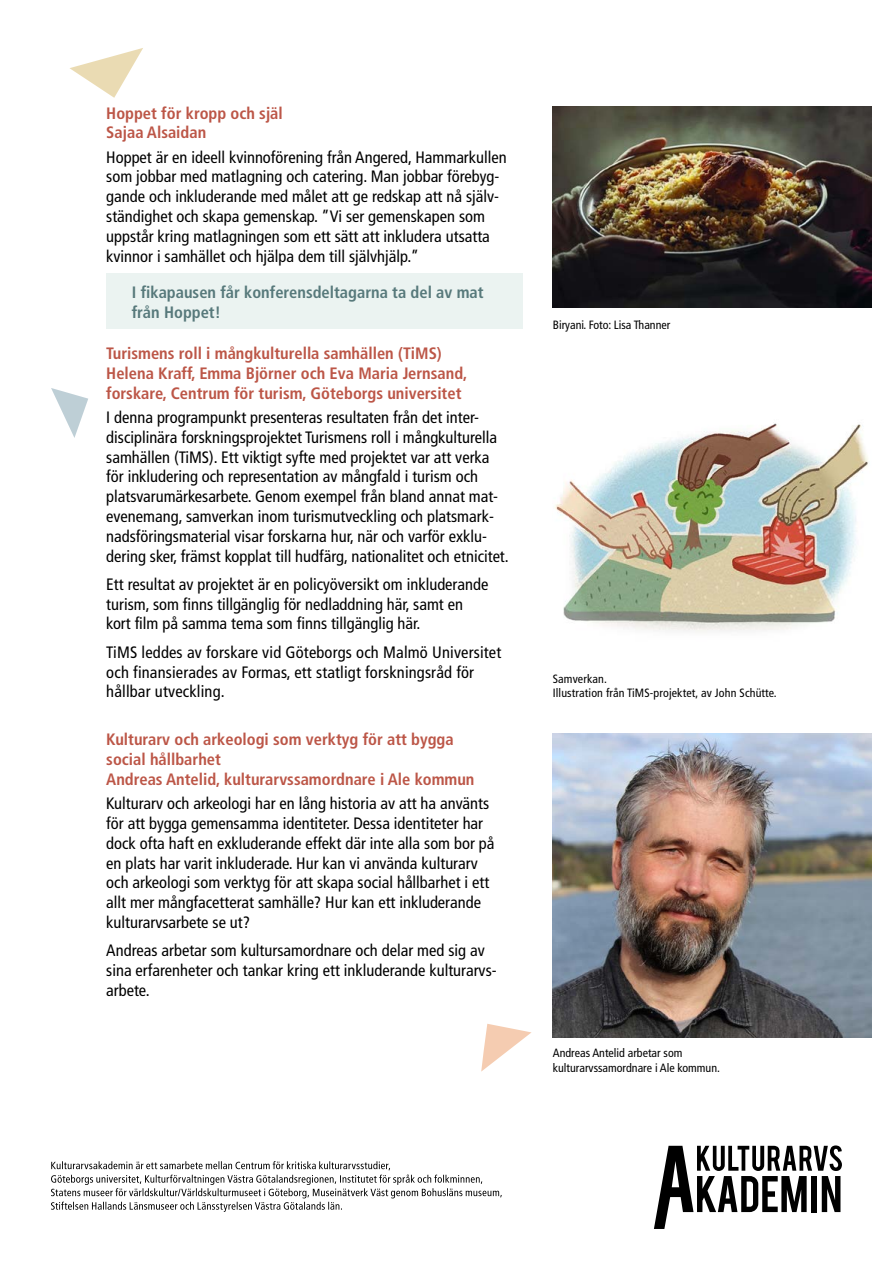
<style>
.page{position:relative;width:893px;height:1263px;background:#fff}
.page>*{position:absolute;margin:0;border:0;box-sizing:border-box;transform-origin:0 0}
.bröd_presentation{font:condensed 16.5px/19.8px "Frutiger LT Pro";color:#000}
.t1{font:700 condensed 16.5px/19.8px "Frutiger LT Pro";color:#bc5647}
.bröd_presentation-2{font:700 condensed 16.5px/19.8px "Frutiger LT Pro";color:#57797b}
.t2{font:condensed 12px/14.4px "Frutiger LT Pro";color:#000}
</style>
<div class="page">
<div style="left:106px;top:273px;width:417px;height:55px;background:#ebf3f1"></div>
<img style="left:553px;top:106px;width:319px;height:201px">
<img style="left:553px;top:733px;width:319px;height:304px">
<svg style="left:481px;top:1024px;width:50px;height:47px"></svg>
<svg style="left:70px;top:48px;width:73px;height:50px"></svg>
<img style="left:555px;top:423px;width:313px;height:209px">
<svg style="left:51px;top:388px;width:37px;height:50px"></svg>
<svg style="left:51px;top:1161px;width:451px;height:51px"></svg>
<svg style="left:654px;top:1145px;width:188px;height:84px"></svg>
<p class="t1" style="left:106px;top:103px;width:178px">Hoppet för kropp och själ</p>
<p class="t1" style="left:106px;top:123px;width:101px">Sajaa Alsaidan</p>
<p class="bröd_presentation" style="left:106px;top:147px;width:402px">Hoppet är en ideell kvinnoförening från Angered, Hammarkullen som jobbar med matlagning och catering. Man jobbar förebyg&shy;gande och inkluderande med målet att ge redskap att nå själv&shy;ständighet och skapa gemenskap. ”Vi ser gemenskapen som uppstår kring matlagningen som ett sätt att inkludera utsatta kvinnor i samhället och hjälpa dem till självhjälp.”</p>
<p class="bröd_presentation-2" style="left:132px;top:283px;width:353px">I fikapausen får konferensdeltagarna ta del av mat från Hoppet!</p>
<p class="t1" style="left:106px;top:344px;width:337px">Turismens roll i mångkulturella samhällen (TiMS)</p>
<p class="t1" style="left:106px;top:363px;width:363px">Helena Kraff, Emma Björner och Eva Maria Jernsand, forskare, Centrum för turism, Göteborgs universitet</p>
<p class="bröd_presentation" style="left:106px;top:407px;width:404px">I denna programpunkt presenteras resultaten från det inter&shy;disciplinära forskningsprojektet Turismens roll i mångkulturella samhällen (TiMS). Ett viktigt syfte med projektet var att verka för inkludering och representation av mångfald i turism och platsvarumärkesarbete. Genom exempel från bland annat mat&shy;evenemang, samverkan inom turismutveckling och platsmark&shy;nadsföringsmaterial visar forskarna hur, när och varför exklu&shy;dering sker, främst kopplat till hudfärg, nationalitet och etnicitet.</p>
<p class="bröd_presentation" style="left:106px;top:574px;width:384px">Ett resultat av projektet är en policyöversikt om inkluderande turism, som finns tillgänglig för nedladdning här, samt en kort film på samma tema som finns tillgänglig här.</p>
<p class="bröd_presentation" style="left:106px;top:642px;width:396px">TiMS leddes av forskare vid Göteborgs och Malmö Universitet och finansierades av Formas, ett statligt forskningsråd för hållbar utveckling.</p>
<p class="t1" style="left:106px;top:730px;width:349px">Kulturarv och arkeologi som verktyg för att bygga social hållbarhet</p>
<p class="t1" style="left:106px;top:769px;width:370px">Andreas Antelid, kulturarvssamordnare i Ale kommun</p>
<p class="bröd_presentation" style="left:106px;top:794px;width:390px">Kulturarv och arkeologi har en lång historia av att ha använts för att bygga gemensamma identiteter. Dessa identiteter har dock ofta haft en exkluderande effekt där inte alla som bor på en plats har varit inkluderade. Hur kan vi använda kulturarv och arkeologi som verktyg för att skapa social hållbarhet i ett allt mer mångfacetterat samhälle? Hur kan ett inkluderande kulturarvsarbete se ut?</p>
<p class="bröd_presentation" style="left:106px;top:941px;width:392px">Andreas arbetar som kultursamordnare och delar med sig av sina erfarenheter och tankar kring ett inkluderande kulturarvs&shy;arbete.</p>
<p class="t2" style="left:553px;top:317px;width:119px">Biryani. Foto: Lisa Thanner</p>
<p class="t2" style="left:553px;top:672px;width:226px">Samverkan.<br>Illustration från TiMS-projektet, av John Schütte.</p>
<p class="t2" style="left:553px;top:1046px;width:169px">Andreas Antelid arbetar som kulturarvssamordnare i Ale kommun.</p>
</div>
